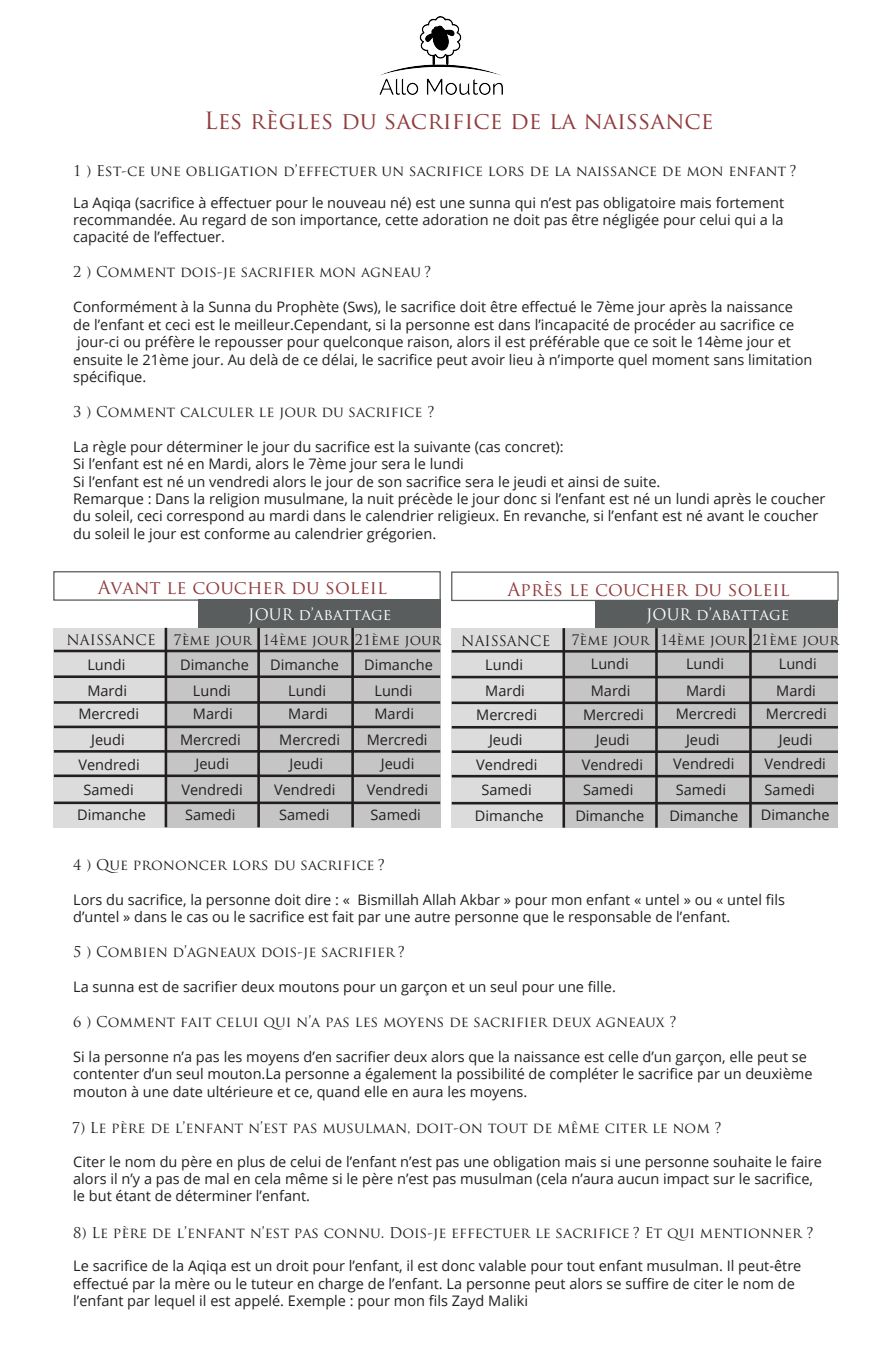
<style>
.page{position:relative;width:893px;height:1347px;background:#fff}
.page>*{position:absolute;margin:0;border:0;box-sizing:border-box;transform-origin:0 0}
.t1{font:23.1px "Trajan Pro";color:#903a3b}
.t2{font:18.45px "Trajan Pro";color:#903a3b}
.t3{font:15.45px "Trajan Pro";color:#fff}
.t4{font:14.55px/17.4px "Open Sans";color:#231f20}
.t5{font:14.55px "Trajan Pro";color:#231f20}
.t6{font:14.1px "Trajan Pro";color:#231f20}
</style>
<div class="page">
<div style="left:198px;top:600px;width:242px;height:28px;background:#5a5d5e"></div>
<div style="left:166px;top:628px;width:274px;height:199px;background:#c4c5c4"></div>
<div style="left:54px;top:628px;width:112px;height:199px;background:#dbdcdb"></div>
<hr style="left:165px;top:628px;width:2px;height:199px;background:#231f20">
<hr style="left:257px;top:628px;width:3px;height:199px;background:#231f20">
<hr style="left:54px;top:650px;width:386px;height:2px;background:#231f20">
<hr style="left:54px;top:675px;width:386px;height:3px;background:#231f20">
<hr style="left:54px;top:701px;width:386px;height:3px;background:#231f20">
<hr style="left:54px;top:726px;width:386px;height:2px;background:#231f20">
<hr style="left:54px;top:750px;width:386px;height:3px;background:#231f20">
<hr style="left:54px;top:775px;width:386px;height:2px;background:#231f20">
<hr style="left:54px;top:802px;width:386px;height:2px;background:#231f20">
<hr style="left:351px;top:628px;width:3px;height:199px;background:#231f20">
<div style="left:54px;top:571px;width:387px;height:30px;border:1px solid #5a5d5e"></div>
<div style="left:596px;top:600px;width:242px;height:28px;background:#5a5d5e"></div>
<div style="left:563px;top:628px;width:275px;height:200px;background:#c4c5c4"></div>
<div style="left:452px;top:628px;width:111px;height:200px;background:#dbdcdb"></div>
<hr style="left:562px;top:628px;width:3px;height:200px;background:#231f20">
<hr style="left:655px;top:628px;width:2px;height:200px;background:#231f20">
<hr style="left:452px;top:650px;width:386px;height:3px;background:#231f20">
<hr style="left:452px;top:676px;width:386px;height:2px;background:#231f20">
<hr style="left:452px;top:702px;width:386px;height:2px;background:#231f20">
<hr style="left:452px;top:726px;width:386px;height:3px;background:#231f20">
<hr style="left:452px;top:750px;width:386px;height:3px;background:#231f20">
<hr style="left:452px;top:775px;width:386px;height:2px;background:#231f20">
<hr style="left:452px;top:802px;width:386px;height:2px;background:#231f20">
<hr style="left:749px;top:628px;width:2px;height:200px;background:#231f20">
<div style="left:451px;top:571px;width:387px;height:30px;border:1px solid #5a5d5e"></div>
<img style="left:379px;top:17px;width:123px;height:78px">
<h1 class="t1" style="left:204px;top:106px;width:511px">Les règles du sacrifice de la naissance</h1>
<p class="t5" style="left:73px;top:161px;width:724px">1 ) Est-ce une obligation d’effectuer un sacrifice lors de la naissance de mon enfant ?</p>
<p class="t4" style="left:73px;top:193px;width:712px;text-align:justify">La Aqiqa (sacrifice à effectuer pour le nouveau né) est une sunna qui n’est pas obligatoire mais fortement recommandée. Au regard de son importance, cette adoration ne doit pas être négligée pour celui qui a la capacité de l’effectuer.</p>
<p class="t5" style="left:73px;top:263px;width:359px">2 ) Comment dois-je sacrifier mon agneau ?</p>
<p class="t4" style="left:73px;top:298px;width:740px">Conformément à la Sunna du Prophète (Sws), le sacrifice doit être effectué le 7ème jour après la naissance de l’enfant et ceci est le meilleur.Cependant, si la personne est dans l’incapacité de procéder au sacrifice ce jour-ci ou préfère le repousser pour quelconque raison, alors il est préférable que ce soit le 14ème jour et ensuite le 21ème jour. Au delà de ce délai, le sacrifice peut avoir lieu à n’importe quel moment sans limitation spécifique.</p>
<p class="t5" style="left:73px;top:402px;width:363px">3 ) Comment calculer le jour du sacrifice ?</p>
<p class="t4" style="left:73px;top:437px;width:753px">La règle pour déterminer le jour du sacrifice est la suivante (cas concret):<br>Si l’enfant est né en Mardi, alors le 7ème jour sera le lundi<br>Si l’enfant est né un vendredi alors le jour de son sacrifice sera le jeudi et ainsi de suite.<br>Remarque : Dans la religion musulmane, la nuit précède le jour donc si l’enfant est né un lundi après le coucher du soleil, ceci correspond au mardi dans le calendrier religieux. En revanche, si l’enfant est né avant le coucher du soleil le jour est conforme au calendrier grégorien.</p>
<p class="t2" style="left:98px;top:575px;width:291px">Avant le coucher du soleil</p>
<p class="t3" style="left:248px;top:605px;width:145px">JOUR d’abattage</p>
<p class="t6" style="left:67px;top:630px;width:91px">NAISSANCE</p>
<p class="t6" style="left:174px;top:630px;width:269px">7ème jour 14ème jour 21ème jour</p>
<p class="t4" style="left:87px;top:651px;width:41px;line-height:25.8px">Lundi<br>Mardi</p>
<p class="t4" style="left:77px;top:701px;width:70px;line-height:25.2px;text-align:center">Mercredi<br>Jeudi<br>Vendredi<br>Samedi<br>Dimanche</p>
<p class="t4" style="left:180px;top:656px;width:70px">Dimanche</p>
<p class="t4" style="left:270px;top:656px;width:70px">Dimanche</p>
<p class="t4" style="left:364px;top:656px;width:70px">Dimanche</p>
<p class="t4" style="left:193px;top:681px;width:39px">Lundi</p>
<p class="t4" style="left:288px;top:681px;width:39px">Lundi</p>
<p class="t4" style="left:374px;top:681px;width:39px">Lundi</p>
<p class="t4" style="left:193px;top:705px;width:41px">Mardi</p>
<p class="t4" style="left:288px;top:705px;width:41px">Mardi</p>
<p class="t4" style="left:374px;top:705px;width:41px">Mardi</p>
<p class="t4" style="left:180px;top:730px;width:62px">Mercredi</p>
<p class="t4" style="left:279px;top:730px;width:62px">Mercredi</p>
<p class="t4" style="left:367px;top:730px;width:62px">Mercredi</p>
<p class="t4" style="left:195px;top:754px;width:35px">Jeudi</p>
<p class="t4" style="left:289px;top:754px;width:35px">Jeudi</p>
<p class="t4" style="left:381px;top:754px;width:35px">Jeudi</p>
<p class="t4" style="left:181px;top:780px;width:63px">Vendredi</p>
<p class="t4" style="left:274px;top:780px;width:63px">Vendredi</p>
<p class="t4" style="left:367px;top:780px;width:63px">Vendredi</p>
<p class="t4" style="left:185px;top:806px;width:52px">Samedi</p>
<p class="t4" style="left:279px;top:806px;width:52px">Samedi</p>
<p class="t4" style="left:370px;top:806px;width:52px">Samedi</p>
<p class="t2" style="left:507px;top:577px;width:284px">Après le coucher du soleil</p>
<p class="t6" style="left:461px;top:632px;width:91px">NAISSANCE</p>
<p class="t4" style="left:485px;top:652px;width:41px;line-height:25.8px">Lundi<br>Mardi</p>
<p class="t4" style="left:475px;top:701px;width:70px;line-height:25.2px;text-align:center">Mercredi<br>Jeudi<br>Vendredi<br>Samedi<br>Dimanche</p>
<p class="t3" style="left:646px;top:605px;width:145px">JOUR d’abattage</p>
<p class="t6" style="left:571px;top:631px;width:269px">7ème jour 14ème jour 21ème jour</p>
<p class="t4" style="left:590px;top:654px;width:39px">Lundi</p>
<p class="t4" style="left:686px;top:654px;width:39px">Lundi</p>
<p class="t4" style="left:778px;top:654px;width:39px">Lundi</p>
<p class="t4" style="left:590px;top:681px;width:41px">Mardi</p>
<p class="t4" style="left:686px;top:682px;width:41px">Mardi</p>
<p class="t4" style="left:776px;top:682px;width:41px">Mardi</p>
<p class="t4" style="left:583px;top:706px;width:62px">Mercredi</p>
<p class="t4" style="left:675px;top:705px;width:62px">Mercredi</p>
<p class="t4" style="left:766px;top:705px;width:62px">Mercredi</p>
<p class="t4" style="left:596px;top:731px;width:35px">Jeudi</p>
<p class="t4" style="left:686px;top:731px;width:35px">Jeudi</p>
<p class="t4" style="left:778px;top:730px;width:35px">Jeudi</p>
<p class="t4" style="left:582px;top:756px;width:63px">Vendredi</p>
<p class="t4" style="left:673px;top:754px;width:63px">Vendredi</p>
<p class="t4" style="left:764px;top:754px;width:63px">Vendredi</p>
<p class="t4" style="left:583px;top:781px;width:52px">Samedi</p>
<p class="t4" style="left:675px;top:780px;width:52px">Samedi</p>
<p class="t4" style="left:764px;top:780px;width:52px">Samedi</p>
<p class="t4" style="left:575px;top:806px;width:70px">Dimanche</p>
<p class="t4" style="left:669px;top:806px;width:70px">Dimanche</p>
<p class="t4" style="left:760px;top:806px;width:70px">Dimanche</p>
<p class="t5" style="left:73px;top:856px;width:313px">4 ) Que prononcer lors du sacrifice ?</p>
<p class="t4" style="left:73px;top:891px;width:713px">Lors du sacrifice, la personne doit dire : « Bismillah Allah Akbar » pour mon enfant « untel » ou « untel fils d’untel » dans le cas ou le sacrifice est fait par une autre personne que le responsable de l’enfant.</p>
<p class="t5" style="left:73px;top:943px;width:333px">5 ) Combien d’agneaux dois-je sacrifier ?</p>
<p class="t4" style="left:73px;top:978px;width:544px">La sunna est de sacrifier deux moutons pour un garçon et un seul pour une fille.</p>
<p class="t5" style="left:73px;top:1013px;width:605px">6 ) Comment fait celui qui n’a pas les moyens de sacrifier deux agneaux ?</p>
<p class="t4" style="left:73px;top:1048px;width:740px">Si la personne n’a pas les moyens d’en sacrifier deux alors que la naissance est celle d’un garçon, elle peut se contenter d’un seul mouton.La personne a également la possibilité de compléter le sacrifice par un deuxième mouton à une date ultérieure et ce, quand elle en aura les moyens.</p>
<p class="t5" style="left:72px;top:1119px;width:651px">7) Le père de l’enfant n’est pas musulman, doit-on tout de même citer le nom ?</p>
<p class="t4" style="left:73px;top:1152px;width:750px">Citer le nom du père en plus de celui de l’enfant n’est pas une obligation mais si une personne souhaite le faire alors il n’y a pas de mal en cela même si le père n’est pas musulman (cela n’aura aucun impact sur le sacrifice, le but étant de déterminer l’enfant.</p>
<p class="t5" style="left:73px;top:1223px;width:741px">8) Le père de l’enfant n’est pas connu. Dois-je effectuer le sacrifice ? Et qui mentionner ?</p>
<p class="t4" style="left:73px;top:1257px;width:729px">Le sacrifice de la Aqiqa est un droit pour l’enfant, il est donc valable pour tout enfant musulman. Il peut-être effectué par la mère ou le tuteur en charge de l’enfant. La personne peut alors se suffire de citer le nom de l’enfant par lequel il est appelé. Exemple : pour mon fils Zayd Maliki</p>
</div>
